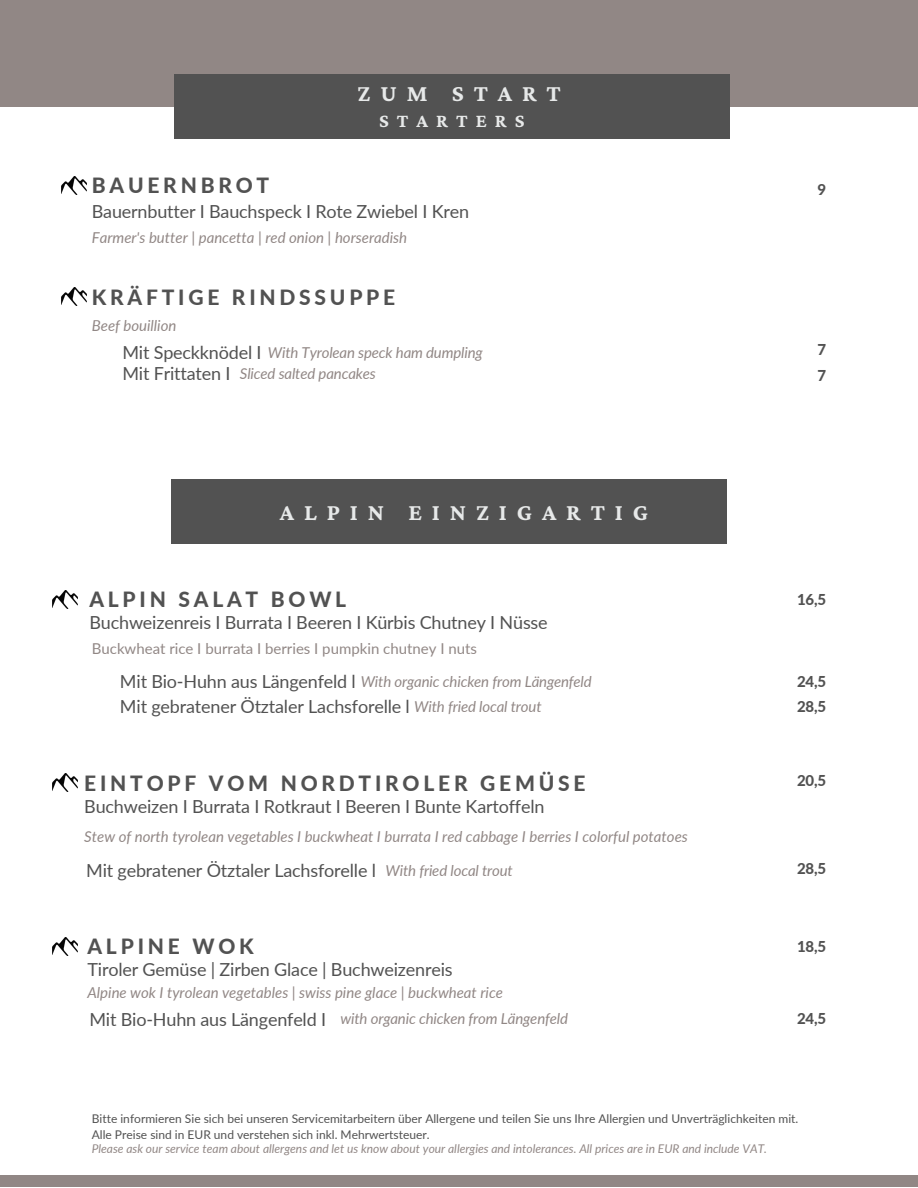
<style>
.page{position:relative;width:918px;height:1188px;background:#fff}
.page>*{position:absolute;margin:0;border:0;box-sizing:border-box;transform-origin:0 0}
.t1{font:700 24px "Crimson Pro";letter-spacing:.41em;color:#e7e9e9}
.t2{font:800 21px "Lato";letter-spacing:.18em;color:#525252}
.t3{font:700 19.5px "Crimson Pro";letter-spacing:.41em;color:#e7e9e9}
.t4{font:18px "Lato";letter-spacing:-.01em;color:#525252}
.t5{font:italic 15px/21.5px "Lato";color:#918785}
.t6{font:15px "Lato";color:#918785}
.t7{font:800 15px/26.1px "Lato";letter-spacing:-.01em;color:#525252}
.t8{font:12px/16px "Lato";color:#525252}
.t9{font:italic 12px "Lato";color:#918785}
.s1{font-style:normal;font-size:18px;color:#525252}
.s2{font-style:italic;font-size:15px;color:#918785}
</style>
<div class="page">
<div style="left:0;top:1176px;width:918px;height:11px;background:#918785"></div>
<div style="left:0;top:0;width:918px;height:106px;background:#918785"></div>
<div style="left:174px;top:75px;width:556px;height:64px;background:#525252"></div>
<img style="left:62px;top:177px;width:24px;height:18px">
<img style="left:62px;top:288px;width:24px;height:18px">
<div style="left:172px;top:480px;width:555px;height:64px;background:#525252"></div>
<img style="left:53px;top:590px;width:24px;height:18px">
<img style="left:53px;top:774px;width:24px;height:18px">
<img style="left:53px;top:937px;width:24px;height:18px">
<h1 class="t1" style="left:358px;top:80px;width:205px">ZUM START</h1>
<h3 class="t3" style="left:379px;top:109px;width:147px">STARTERS</h3>
<h2 class="t2" style="left:92px;top:173px;width:179px">BAUERNBROT</h2>
<p class="t4" style="left:92px;top:200px;width:379px">Bauernbutter I Bauchspeck I Rote Zwiebel I Kren</p>
<p class="t5" style="left:92px;top:226px;width:317px">Farmer's butter | pancetta | red onion | horseradish</p>
<h2 class="t2" style="left:92px;top:285px;width:305px">KRÄFTIGE RINDSSUPPE</h2>
<p class="t5" style="left:92px;top:314px;width:86px">Beef bouillion</p>
<p class="t5" style="left:122px;top:341px;width:362px"><span class="s1">Mit Speckknödel I</span> With Tyrolean speck ham dumpling<br><span class="s1">Mit Frittaten I</span> Sliced salted pancakes</p>
<h1 class="t1" style="left:280px;top:499px;width:370px">ALPIN EINZIGARTIG</h1>
<p class="t7" style="left:818px;top:176px;width:10px">9</p>
<p class="t7" style="left:818px;top:336px;width:10px">7<br>7</p>
<h2 class="t2" style="left:89px;top:586px;width:258px">ALPIN SALAT BOWL</h2>
<p class="t4" style="left:89px;top:611px;width:460px">Buchweizenreis I Burrata I Beeren I Kürbis Chutney I Nüsse</p>
<p class="t6" style="left:92px;top:639px;width:387px">Buckwheat rice I burrata I berries I pumpkin chutney I nuts</p>
<p class="t5" style="left:414px;top:669px;width:179px;line-height:25.2px;text-indent:-294px"><span class="s1">Mit Bio-Huhn aus Längenfeld l</span> With organic chicken from Längenfeld<br>With fried local trout</p>
<p class="t7" style="left:797px;top:668px;width:31px">24,5</p>
<p class="t7" style="left:797px;top:586px;width:31px">16,5</p>
<p class="t4" style="left:120px;top:696px;width:291px">Mit gebratener Ötztaler Lachsforelle l</p>
<p class="t7" style="left:797px;top:693px;width:31px">28,5</p>
<h2 class="t2" style="left:84px;top:770px;width:503px">EINTOPF VOM NORDTIROLER GEMÜSE</h2>
<p class="t4" style="left:84px;top:795px;width:462px">Buchweizen I Burrata I Rotkraut I Beeren I Bunte Kartoffeln</p>
<p class="t5" style="left:84px;top:825px;width:605px">Stew of north tyrolean vegetables I buckwheat I burrata I red cabbage I berries I colorful potatoes</p>
<p class="t7" style="left:797px;top:767px;width:31px">20,5</p>
<p class="t4" style="left:86px;top:859px;width:428px">Mit gebratener Ötztaler Lachsforelle l <span class="s2">With fried local trout</span></p>
<p class="t7" style="left:797px;top:855px;width:31px">28,5</p>
<h2 class="t2" style="left:87px;top:933px;width:168px">ALPINE WOK</h2>
<p class="t4" style="left:87px;top:958px;width:367px">Tiroler Gemüse | Zirben Glace | Buchweizenreis</p>
<p class="t5" style="left:87px;top:982px;width:417px">Alpine wok I tyrolean vegetables | swiss pine glace | buckwheat rice</p>
<p class="t7" style="left:797px;top:933px;width:31px">18,5</p>
<p class="t5" style="left:89px;top:1008px;width:480px"><span class="s1">Mit Bio-Huhn aus Längenfeld I</span> with organic chicken from Längenfeld</p>
<p class="t7" style="left:797px;top:1006px;width:31px">24,5</p>
<p class="t8" style="left:92px;top:1111px;width:708px">Bitte informieren Sie sich bei unseren Servicemitarbeitern über Allergene und teilen Sie uns Ihre Allergien und Unverträglichkeiten mit.<br>Alle Preise sind in EUR und verstehen sich inkl. Mehrwertsteuer.</p>
<p class="t9" style="left:92px;top:1141px;width:677px">Please ask our service team about allergens and let us know about your allergies and intolerances. All prices are in EUR and include VAT.</p>
</div>
